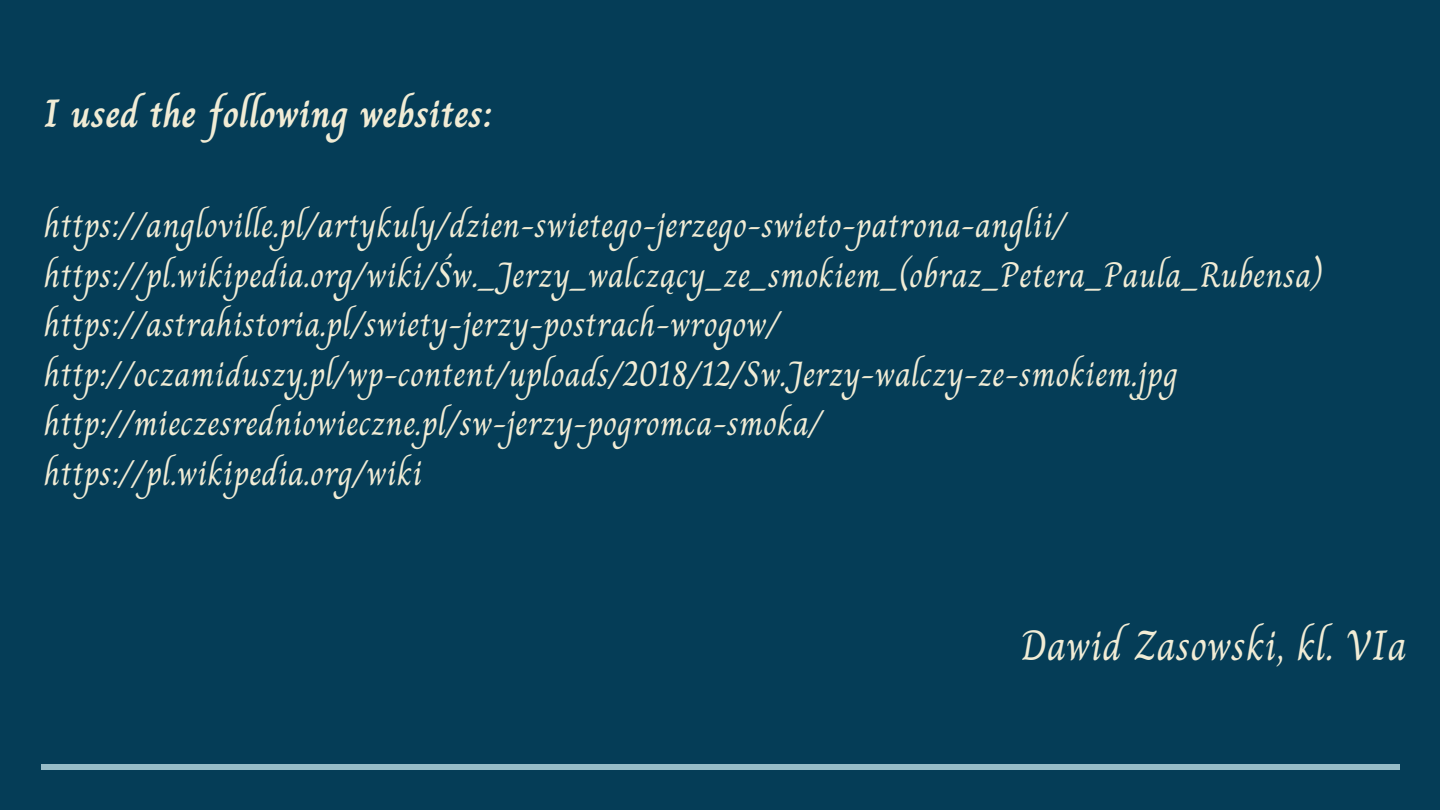
<style>
.page{position:relative;width:1440px;height:810px;background:#053d57}
.page>*{position:absolute;margin:0;border:0;box-sizing:border-box;transform-origin:0 0}
.t1{font:42.4px "Charm";color:#f1ecd5}
.t2{font:700 39.4px "Charm";color:#f1ecd5}
.t3{font:35.4px "Charm";color:#f1ecd5}
</style>
<div class="page">
<div style="left:41px;top:764px;width:1359px;height:6px;background:#97bcc7"></div>
<p class="t2" style="left:44px;top:83px;width:450px">I used the following websites:</p>
<p class="t3" style="left:44px;top:198px;width:1024px">https://angloville.pl/artykuly/dzien-swietego-jerzego-swieto-patrona-anglii/</p>
<p class="t3" style="left:44px;top:247px;width:1280px">https://pl.wikipedia.org/wiki/Św._Jerzy_walczący_ze_smokiem_(obraz_Petera_Paula_Rubensa)</p>
<p class="t3" style="left:44px;top:297px;width:738px">https://astrahistoria.pl/swiety-jerzy-postrach-wrogow/</p>
<p class="t3" style="left:44px;top:346px;width:1136px">http://oczamiduszy.pl/wp-content/uploads/2018/12/Sw.Jerzy-walczy-ze-smokiem.jpg</p>
<p class="t3" style="left:44px;top:396px;width:780px">http://mieczesredniowieczne.pl/sw-jerzy-pogromca-smoka/</p>
<p class="t3" style="left:44px;top:445px;width:380px">https://pl.wikipedia.org/wiki</p>
<p class="t1" style="left:1021px;top:612px;width:388px">Dawid Zasowski, kl. VIa</p>
</div>
